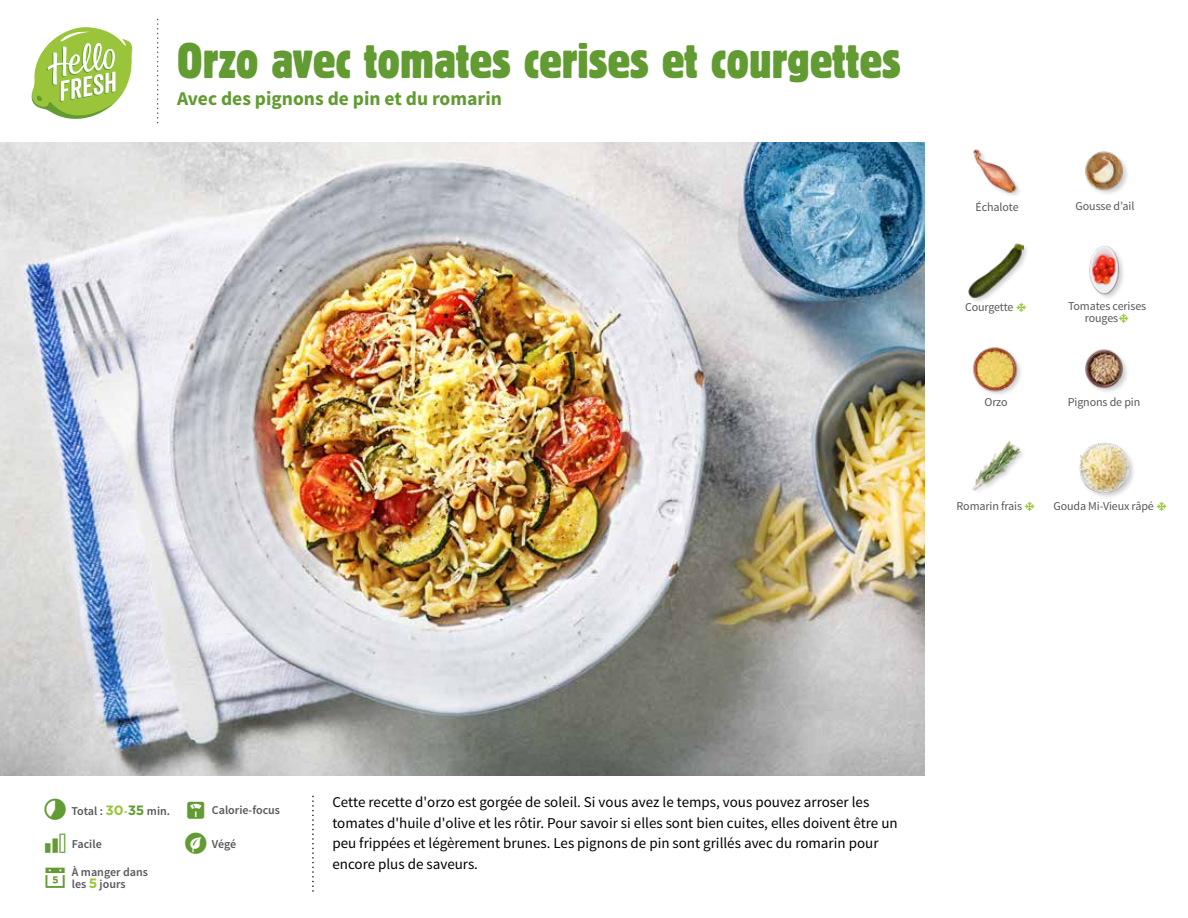
<style>
.page{position:relative;width:1188px;height:918px;background:#fff}
.page>*{position:absolute;margin:0;border:0;box-sizing:border-box;transform-origin:0 0}
.t1{font:condensed 49.5px "Block Berthold BQ";color:#619b31}
.t2{font:700 19.5px "Source Sans Pro";color:#619b31}
.t3{font:15px/20.5px "Source Sans Pro";color:#000}
.t4{font:12px/12px "Source Sans Pro";letter-spacing:-.01em;color:#575756}
.t5{font:600 12px/12.9px "Source Sans Pro";color:#575756}
.s1{font-family:"Gotham";font-weight:700;font-size:13.5px;color:#9ac43a}
.s2{color:#87ac54}
.s3{font-family:"Gotham";font-weight:700;font-size:13.5px;color:#619b31}
</style>
<div class="page">
<svg style="left:31px;top:27px;width:102px;height:92px"></svg>
<img style="left:1085px;top:151px;width:42px;height:43px">
<img style="left:1085px;top:349px;width:42px;height:43px">
<div style="left:1089px;top:245px;width:37px;height:56px;background:#000;opacity:.2"></div>
<img style="left:1089px;top:245px;width:37px;height:50px">
<div style="left:1078px;top:442px;width:58px;height:57px;background:#000;opacity:.2"></div>
<img style="left:1079px;top:443px;width:50px;height:50px">
<img style="left:973px;top:149px;width:47px;height:47px">
<img style="left:972px;top:347px;width:49px;height:48px">
<img style="left:972px;top:441px;width:51px;height:50px">
<div style="left:968px;top:243px;width:63px;height:61px;background:#000;opacity:.2"></div>
<img style="left:968px;top:243px;width:56px;height:55px">
<img style="left:0;top:142px;width:925px;height:634px">
<h1 class="t1" style="left:177px;top:32px;width:725px">Orzo avec tomates cerises et courgettes</h1>
<h2 class="t2" style="left:177px;top:86px;width:326px">Avec des pignons de pin et du romarin</h2>
<p class="t4" style="left:976px;top:201px;width:45px">Échalote</p>
<p class="t4" style="left:1076px;top:201px;width:60px">Gousse d’ail</p>
<p class="t4" style="left:965px;top:301px;width:50px">Courgette</p>
<p class="t4" style="left:1085px;top:301px;width:63px;text-indent:-17px">Tomates cerises rouges</p>
<p class="t4" style="left:985px;top:397px;width:25px">Orzo</p>
<p class="t4" style="left:1068px;top:396px;width:74px">Pignons de pin</p>
<p class="t4" style="left:957px;top:500px;width:67px">Romarin frais</p>
<p class="t4" style="left:1053px;top:500px;width:102px">Gouda Mi-Vieux râpé</p>
<p class="t5" style="left:71px;top:805px;width:100px">Total : <span class="s1">30</span><span class="s2">-</span><span class="s3">35</span> min.</p>
<p class="t5" style="left:212px;top:804px;width:70px">Calorie-focus</p>
<p class="t5" style="left:72px;top:838px;width:31px">Facile</p>
<p class="t5" style="left:212px;top:838px;width:26px">Végé</p>
<p class="t5" style="left:72px;top:865px;width:78px">À manger dans les <span class="s1">5</span> jours</p>
<p class="t3" style="left:332px;top:792px;width:567px">Cette recette d'orzo est gorgée de soleil. Si vous avez le temps, vous pouvez arroser les tomates d'huile d'olive et les rôtir. Pour savoir si elles sont bien cuites, elles doivent être un peu frippées et légèrement brunes. Les pignons de pin sont grillés avec du romarin pour encore plus de saveurs.</p>
</div>
